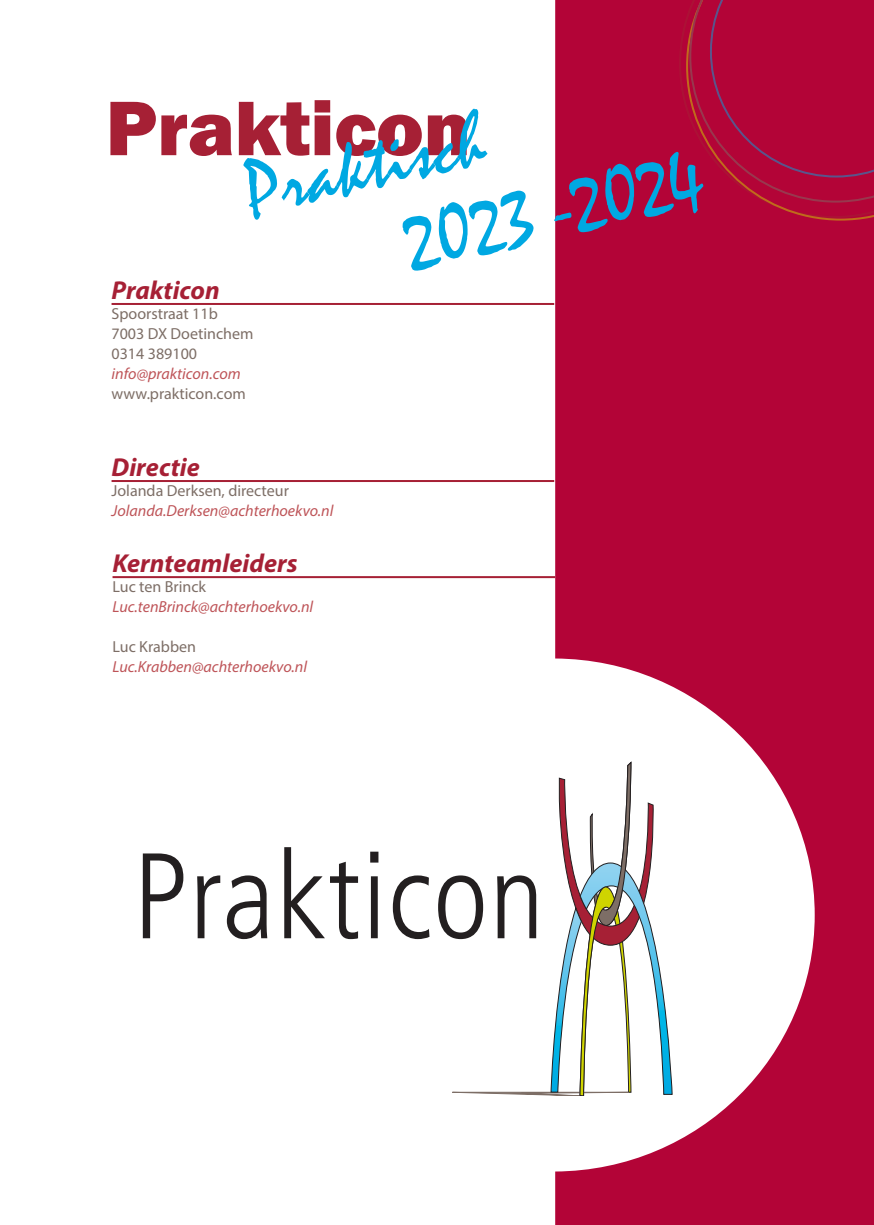
<style>
.page{position:relative;width:874px;height:1225px;background:#fff}
.page>*{position:absolute;margin:0;border:0;box-sizing:border-box;transform-origin:0 0}
.title_handschrift{font:80px "Mistral";color:#00a8e2}
.tekst{font:800 80px "Franklin Gothic";color:#a62035}
.tekst_kop{font:italic 700 26px "Myriad Pro";color:#a62035}
.tekst-2{font:italic 16px "Myriad Pro";color:#be5458}
.tekst-3{font:16px "Myriad Pro";color:#7d6e66}
</style>
<div class="page">
<svg style="left:555px;top:0;width:318px;height:1225px;fill:#b30437"></svg>
<svg style="left:143px;top:853px;width:40px;height:85px"></svg>
<svg style="left:197px;top:875px;width:23px;height:63px"></svg>
<svg style="left:227px;top:875px;width:40px;height:64px"></svg>
<svg style="left:284px;top:847px;width:74px;height:92px"></svg>
<svg style="left:370px;top:851px;width:8px;height:87px"></svg>
<svg style="left:392px;top:875px;width:37px;height:64px"></svg>
<svg style="left:438px;top:762px;width:234px;height:333px"></svg>
<div style="left:678px;top:0;width:195px;height:221px;background:#b30437"></div>
<hr style="left:112px;top:576px;width:443px;height:2px;background:#a62035">
<hr style="left:111px;top:303px;width:443px;height:2px;background:#a62035">
<hr style="left:111px;top:480px;width:443px;height:2px;background:#a62035">
<p class="tekst" style="left:106px;top:76px;width:366px">Prakticon</p>
<p class="title_handschrift" style="left:234px;top:145px;width:245px;rotate:-13deg">Praktisch</p>
<p class="title_handschrift" style="left:394px;top:196px;width:303px;rotate:-13deg">2023 -2024</p>
<p class="tekst_kop" style="left:111px;top:274px;width:110px">Prakticon</p>
<p class="tekst-3" style="left:111px;top:304px;width:108px">Spoorstraat 11b</p>
<p class="tekst-3" style="left:111px;top:324px;width:143px">7003 DX Doetinchem</p>
<p class="tekst-3" style="left:111px;top:344px;width:87px">0314 389100</p>
<p class="tekst-2" style="left:111px;top:364px;width:130px">info@prakticon.com</p>
<p class="tekst-3" style="left:111px;top:384px;width:136px">www.prakticon.com</p>
<p class="tekst_kop" style="left:111px;top:451px;width:90px">Directie</p>
<p class="tekst-3" style="left:111px;top:481px;width:179px">Jolanda Derksen, directeur</p>
<p class="tekst-2" style="left:111px;top:501px;width:223px">Jolanda.Derksen@achterhoekvo.nl</p>
<p class="tekst_kop" style="left:112px;top:547px;width:186px">Kernteamleiders</p>
<p class="tekst-3" style="left:112px;top:577px;width:95px">Luc ten Brinck</p>
<p class="tekst-2" style="left:112px;top:597px;width:202px">Luc.tenBrinck@achterhoekvo.nl</p>
<p class="tekst-3" style="left:112px;top:637px;width:85px">Luc Krabben</p>
<p class="tekst-2" style="left:112px;top:657px;width:196px">Luc.Krabben@achterhoekvo.nl</p>
</div>
